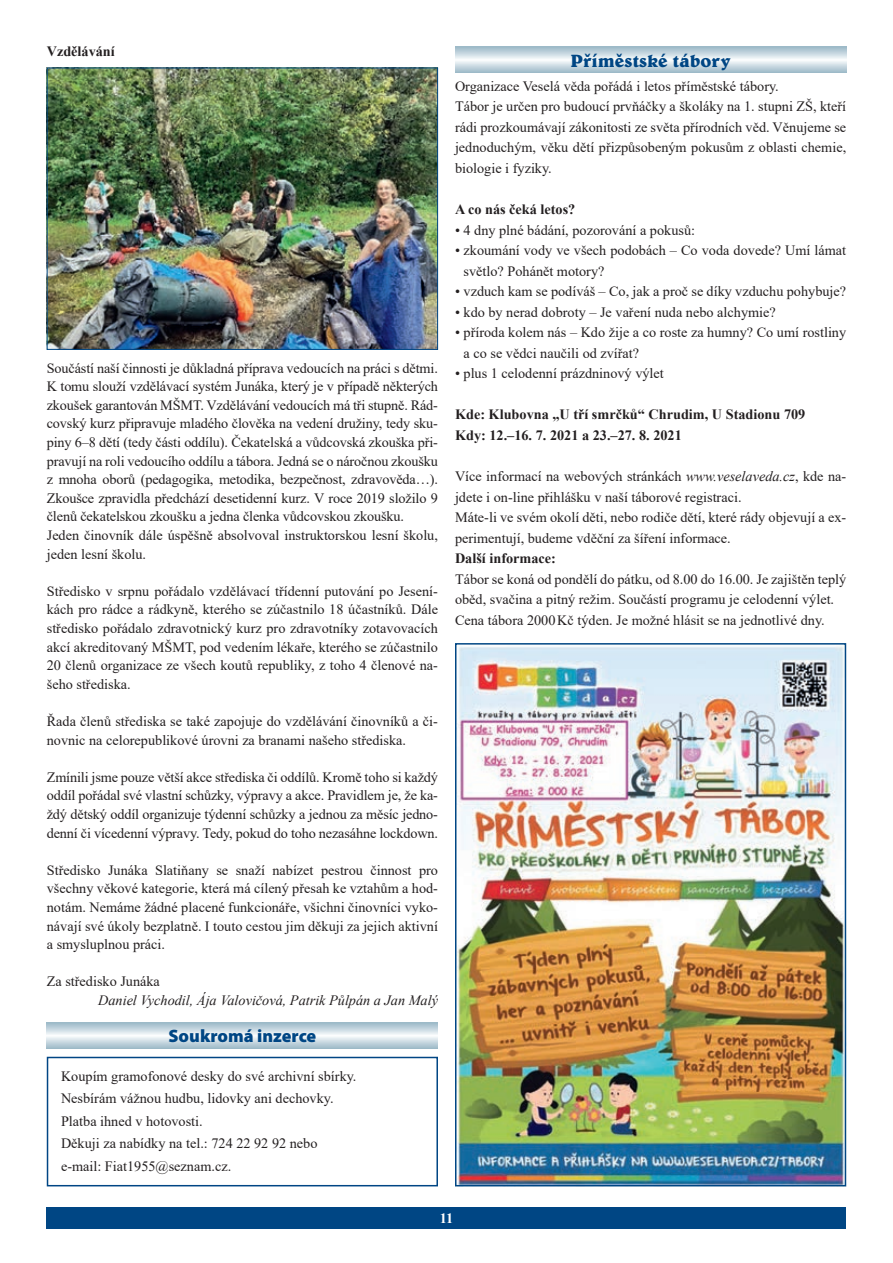
<style>
.page{position:relative;width:893px;height:1263px;background:#fff}
.page>*{position:absolute;margin:0;border:0;box-sizing:border-box;transform-origin:0 0}
.t1{font:700 18px "Belwe AT";color:#004684}
.t2{font:900 18px "Myriad Pro";color:#004684}
.t3{font:14.25px/18.6px "Times New Roman";color:#231f20}
.t4{font:700 14.25px/20.5px "Times New Roman";color:#231f20}
.t5{font:italic 14.25px "Times New Roman";color:#231f20}
.t6{font:700 14.25px "Times New Roman";color:#fff}
.s1{font-style:italic}
</style>
<div class="page">
<div style="left:47px;top:1208px;width:799px;height:21px;background:#004684"></div>
<img style="left:458px;top:646px;width:385px;height:537px">
<div style="left:455px;top:643px;width:391px;height:543px;border:2px solid #004684"></div>
<svg style="left:455px;top:47px;width:391px;height:25px"></svg>
<img style="left:49px;top:70px;width:387px;height:278px">
<div style="left:47px;top:68px;width:391px;height:282px;border:1px solid #004684"></div>
<svg style="left:47px;top:1022px;width:391px;height:26px"></svg>
<div style="left:47px;top:1057px;width:391px;height:129px;border:2px solid #004684"></div>
<p class="t4" style="left:47px;top:41px;width:70px">Vzdělávání</p>
<p class="t3" style="left:47px;top:358px;width:393px">Součástí naší činnosti je důkladná příprava vedoucích na práci s dětmi.<br>K tomu slouží vzdělávací systém Junáka, který je v případě některých zkoušek garantován MŠMT. Vzdělávání vedoucích má tři stupně. Rád&shy;covský kurz připravuje mladého člověka na vedení družiny, tedy sku&shy;piny 6–8 dětí (tedy části oddílu). Čekatelská a vůdcovská zkouška při&shy;pravují na roli vedoucího oddílu a tábora. Jedná se o náročnou zkoušku z mnoha oborů (pedagogika, metodika, bezpečnost, zdravověda…).<br>Zkoušce zpravidla předchází desetidenní kurz. V roce 2019 složilo 9 členů čekatelskou zkoušku a jedna členka vůdcovskou zkoušku.<br>Jeden činovník dále úspěšně absolvoval instruktorskou lesní školu, jeden lesní školu.</p>
<p class="t3" style="left:47px;top:581px;width:393px;text-align:justify">Středisko v srpnu pořádalo vzdělávací třídenní putování po Jesení&shy;kách pro rádce a rádkyně, kterého se zúčastnilo 18 účastníků. Dále středisko pořádalo zdravotnický kurz pro zdravotníky zotavovacích akcí akreditovaný MŠMT, pod vedením lékaře, kterého se zúčastnilo 20 členů organizace ze všech koutů republiky, z toho 4 členové na&shy;šeho střediska.</p>
<p class="t3" style="left:47px;top:711px;width:393px">Řada členů střediska se také zapojuje do vzdělávání činovníků a či&shy;novnic na celorepublikové úrovni za branami našeho střediska.</p>
<p class="t3" style="left:47px;top:767px;width:393px;text-align:justify">Zmínili jsme pouze větší akce střediska či oddílů. Kromě toho si každý oddíl pořádal své vlastní schůzky, výpravy a akce. Pravidlem je, že ka&shy;ždý dětský oddíl organizuje týdenní schůzky a jednou za měsíc jedno&shy;denní či vícedenní výpravy. Tedy, pokud do toho nezasáhne lockdown.</p>
<p class="t3" style="left:47px;top:860px;width:393px;text-align:justify">Středisko Junáka Slatiňany se snaží nabízet pestrou činnost pro všechny věkové kategorie, která má cílený přesah ke vztahům a hod&shy;notám. Nemáme žádné placené funkcionáře, všichni činovníci vyko&shy;návají své úkoly bezplatně. I touto cestou jim děkuji za jejich aktivní a smysluplnou práci.</p>
<p class="t3" style="left:47px;top:972px;width:115px">Za středisko Junáka</p>
<p class="t5" style="left:98px;top:990px;width:341px">Daniel Vychodil, Ája Valovičová, Patrik Půlpán a Jan Malý</p>
<p class="t2" style="left:168px;top:1024px;width:149px">Soukromá inzerce</p>
<p class="t3" style="left:61px;top:1064px;width:297px;line-height:22.5px">Koupím gramofonové desky do své archivní sbírky.<br>Nesbírám vážnou hudbu, lidovky ani dechovky.<br>Platba ihned v hotovosti.<br>Děkuji za nabídky na tel.: 724 22 92 92 nebo e-mail: Fiat1955@seznam.cz.</p>
<p class="t1" style="left:571px;top:49px;width:162px">Příměstské tábory</p>
<p class="t3" style="left:455px;top:75px;width:393px;line-height:20.5px">Organizace Veselá věda pořádá i letos příměstské tábory.<br>Tábor je určen pro budoucí prvňáčky a školáky na 1. stupni ZŠ, kteří rádi prozkoumávají zákonitosti ze světa přírodních věd. Věnujeme se jednoduchým, věku dětí přizpůsobeným pokusům z oblasti chemie, biologie i fyziky.</p>
<p class="t4" style="left:455px;top:198px;width:122px">A co nás čeká letos?</p>
<p class="t3" style="left:455px;top:220px;width:242px">• 4 dny plné bádání, pozorování a pokusů:</p>
<p class="t3" style="left:464px;top:240px;width:384px;line-height:20.5px;text-indent:-9px">• zkoumání vody ve všech podobách – Co voda dovede? Umí lámat světlo? Pohánět motory?</p>
<p class="t3" style="left:455px;top:282px;width:393px">• vzduch kam se podíváš – Co, jak a proč se díky vzduchu pohybuje?</p>
<p class="t3" style="left:455px;top:302px;width:322px">• kdo by nerad dobroty – Je vaření nuda nebo alchymie?</p>
<p class="t3" style="left:464px;top:322px;width:384px;line-height:20.5px;text-indent:-9px">• příroda kolem nás – Kdo žije a co roste za humny? Co umí rostliny a co se vědci naučili od zvířat?</p>
<p class="t3" style="left:455px;top:364px;width:210px">• plus 1 celodenní prázdninový výlet</p>
<p class="t4" style="left:455px;top:404px;width:352px">Kde: Klubovna „U tří smrčků“ Chrudim, U Stadionu 709<br>Kdy: 12.–16. 7. 2021 a 23.–27. 8. 2021</p>
<p class="t3" style="left:455px;top:466px;width:393px;line-height:20.5px">Více informací na webových stránkách <span class="s1">www.veselaveda.cz</span>, kde na&shy;jdete i on-line přihlášku v naší táborové registraci.<br>Máte-li ve svém okolí děti, nebo rodiče dětí, které rády objevují a ex&shy;perimentují, budeme vděční za šíření informace.</p>
<p class="t4" style="left:455px;top:548px;width:102px">Další informace:</p>
<p class="t3" style="left:455px;top:568px;width:393px;line-height:20.5px">Tábor se koná od pondělí do pátku, od 8.00 do 16.00. Je zajištěn teplý oběd, svačina a pitný režim. Součástí programu je celodenní výlet.<br>Cena tábora 2000Kč týden. Je možné hlásit se na jednotlivé dny.</p>
<p class="t6" style="left:440px;top:1208px;width:15px">11</p>
</div>
